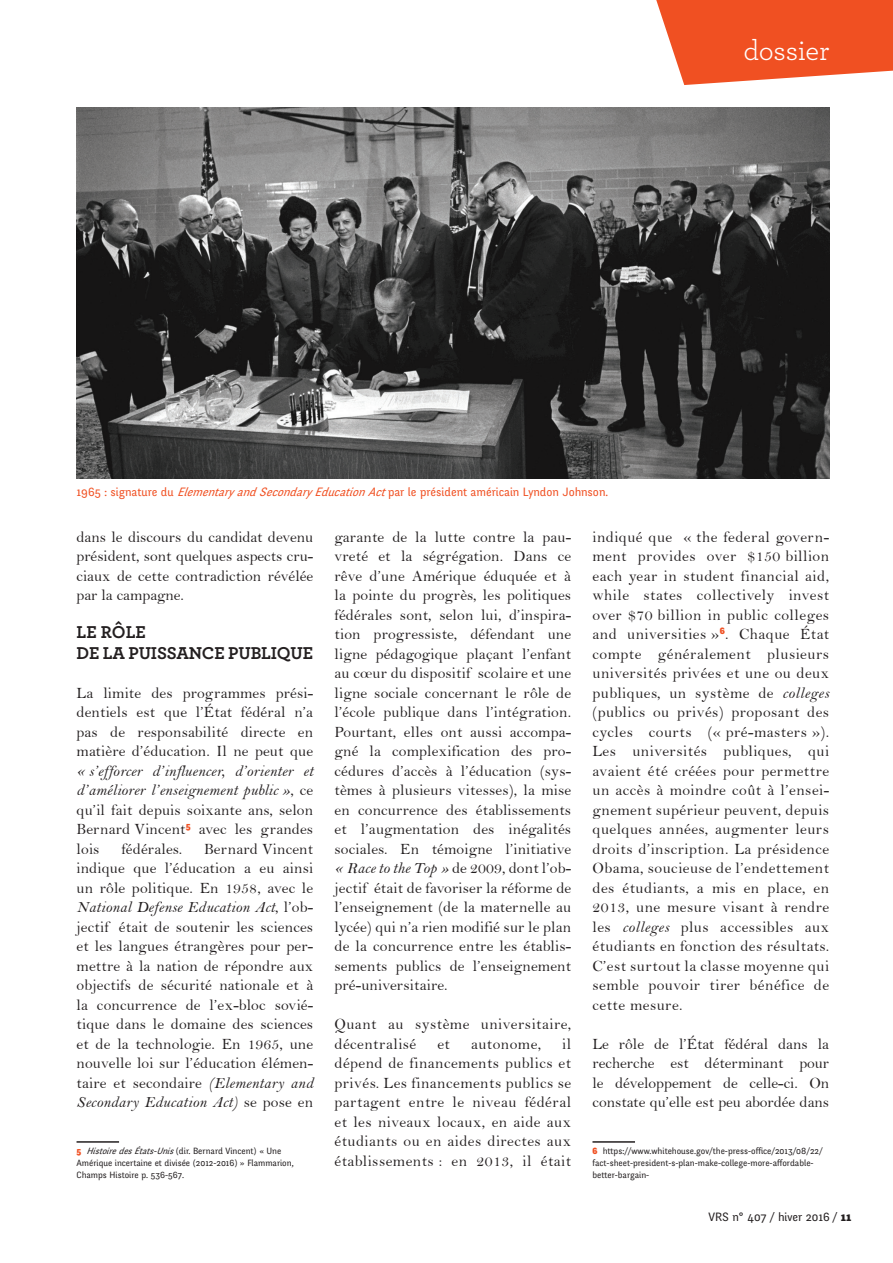
<style>
.page{position:relative;width:893px;height:1263px;background:#fff}
.page>*{position:absolute;margin:0;border:0;box-sizing:border-box;transform-origin:0 0}
.t1{font:28.8px "Archer";letter-spacing:-.01em;color:#fff}
.t2{font:700 18px/21px "Archer";letter-spacing:-.01em;color:#231f20}
.t3{font:15.75px/19.5px "Bell";letter-spacing:.01em;color:#231f20;text-align:justify}
.t4{font:15.75px/19.5px "Bell MT Italic";letter-spacing:.01em;color:#231f20}
.t5{font:15.75px/19.5px "Bell";letter-spacing:.03em;color:#231f20}
.t6{font:12px "Fengardo Neue";color:#f05022}
.t7{font:12px "Fengardo Neue";color:#231f20}
.t8{font:9px/12px "Fengardo Neue";color:#231f20}
.s1{font-style:italic}
.s2{font-family:"Bell"}
.s3{font-family:"Bell MT Italic"}
.s4{font-weight:900;color:#f05022}
.s5{font-weight:900}
</style>
<div class="page">
<svg style="left:656px;top:0;width:237px;height:85px"></svg>
<hr style="left:77px;top:1141px;width:42px;height:2px;background:#231f20">
<hr style="left:592px;top:1141px;width:43px;height:2px;background:#231f20">
<img style="left:77px;top:107px;width:752px;height:371px">
<h1 class="t1" style="left:743px;top:31px;width:87px">dossier</h1>
<p class="t6" style="left:77px;top:485px;width:533px">1965 : signature du <span class="s1">ElementaryandSecondaryEducationAct</span>par le président américain Lyndon Johnson.</p>
<p class="t3" style="left:77px;top:527px;width:238px">dans le discours du candidat devenu président, sont quelques aspects cru&shy;ciaux de cette contradiction révélée par la campagne.</p>
<p class="t2" style="left:77px;top:620px;width:238px">LE RÔLE<br>DE LA PUISSANCE PUBLIQUE</p>
<p class="t3" style="left:77px;top:683px;width:238px">La limite des programmes prési&shy;dentiels est que l’État fédéral n’a pas de responsabilité directe en matière d’éducation. Il ne peut que</p>
<p class="t4" style="left:77px;top:761px;width:238px">« s’efforcer d’influencer, d’orienter et d’améliorer l’enseignement public »<span class="s2">, ce</span></p>
<p class="t3" style="left:77px;top:800px;width:238px">qu’il fait depuis soixante ans, selon Bernard -Vincent<sup>5</sup> avec les grandes lois</p>
<p class="t3" style="left:121px;top:839px;width:62px">fédérales.</p>
<p class="t3" style="left:77px;top:839px;width:238px;text-indent:128px">Bernard -Vincent indique que l’éducation a eu ainsi un rôle politique. En 1958, avec le</p>
<p class="t4" style="left:77px;top:897px;width:238px">National Defense Education Act<span class="s2">, l’ob-</span></p>
<p class="t3" style="left:77px;top:917px;width:238px">jectif était de soutenir les sciences et les langues étrangères pour per&shy;mettre à la nation de répondre aux objectifs de sécurité nationale et à la concurrence de l’ex-bloc sovié&shy;tique dans le domaine des sciences et de la technologie. En 1965, une nouvelle loi sur l’éducation élémen&shy;taire et secondaire <span class="s3">(Elementary and</span></p>
<p class="t4" style="left:77px;top:1092px;width:238px">Secondary Education Act) <span class="s2">se pose en</span></p>
<p class="t8" style="left:77px;top:1145px;width:219px"><span class="s4">5</span> <span class="s1">HistoiredesÉtats-Unis</span>(dir. Bernard Vincent) « Une<br>Amérique incertaine et divisée (2012-2016) » Flammarion,<br>Champs Histoire p. 536-567.</p>
<p class="t3" style="left:334px;top:527px;width:238px">garante de la lutte contre la pau&shy;vreté et la ségrégation. Dans ce rêve d’une Amérique éduquée et à la pointe du progrès, les politiques fédérales sont, selon lui, d’inspira&shy;tion progressiste, défendant une ligne pédagogique plaçant l’enfant au cœur du dispositif scolaire et une ligne sociale concernant le rôle de l’école publique dans l’intégration.<br>Pourtant, elles ont aussi accompa&shy;gné la complexification des pro&shy;cédures d’accès à l’éducation (sys&shy;tèmes à plusieurs vitesses), la mise en concurrence des établissements et l’augmentation des inégalités sociales. En témoigne l’initiative <span class="s3">« Race to the Top »</span> de 2009, dont l’ob&shy;jectif était de favoriser la réforme de l’enseignement (de la maternelle au lycée) qui n’a rien modifié sur le plan de la concurrence entre les établis&shy;sements publics de l’enseignement pré-universitaire.</p>
<p class="t5" style="left:335px;top:1014px;width:238px">Quant au système universitaire, décentralisé</p>
<p class="t3" style="left:335px;top:1034px;width:238px;text-indent:228px">il dépend de financements publics et privés. Les financements publics se partagent entre le niveau fédéral et les niveaux locaux, en aide aux étudiants ou en aides directes aux établissements : en 2013, il était</p>
<p class="t3" style="left:437px;top:1034px;width:14px">et</p>
<p class="t5" style="left:471px;top:1034px;width:72px">autonome,</p>
<p class="t3" style="left:592px;top:527px;width:238px">indiqué que « the federal govern&shy;ment provides over $150 billion each year in student financial aid, while states collectively invest over $70 billion in public colleges and universities »<sup>6</sup>. Chaque État compte généralement plusieurs universités privées et une ou deux publiques, un système de <span class="s3">colleges </span>(publics ou privés) proposant des cycles courts (« pré-masters »).<br>Les universités publiques, qui avaient été créées pour permettre un accès à moindre coût à l’ensei&shy;gnement supérieur peuvent, depuis quelques années, augmenter leurs droits d’inscription. La présidence Obama, soucieuse de l’endettement des étudiants, a mis en place, en 2013, une mesure visant à rendre les <span class="s3">colleges</span> plus accessibles aux étudiants en fonction des résultats.<br>C’est surtout la classe moyenne qui semble pouvoir tirer bénéfice de cette mesure.</p>
<p class="t3" style="left:592px;top:1034px;width:238px">Le rôle de l’État fédéral dans la recherche est déterminant pour le développement de celle-ci. On constate qu’elle est peu abordée dans</p>
<p class="t8" style="left:592px;top:1145px;width:232px"><span class="s4">6</span> https://www.whitehouse.gov/the-press-office/2013/08/22/ fact-sheet-president-s-plan-make-college-more-affordable&shy;better-bargain-</p>
<p class="t7" style="left:709px;top:1209px;width:144px">VRS n° 407 / hiver 2016 / <span class="s5">11</span></p>
</div>
